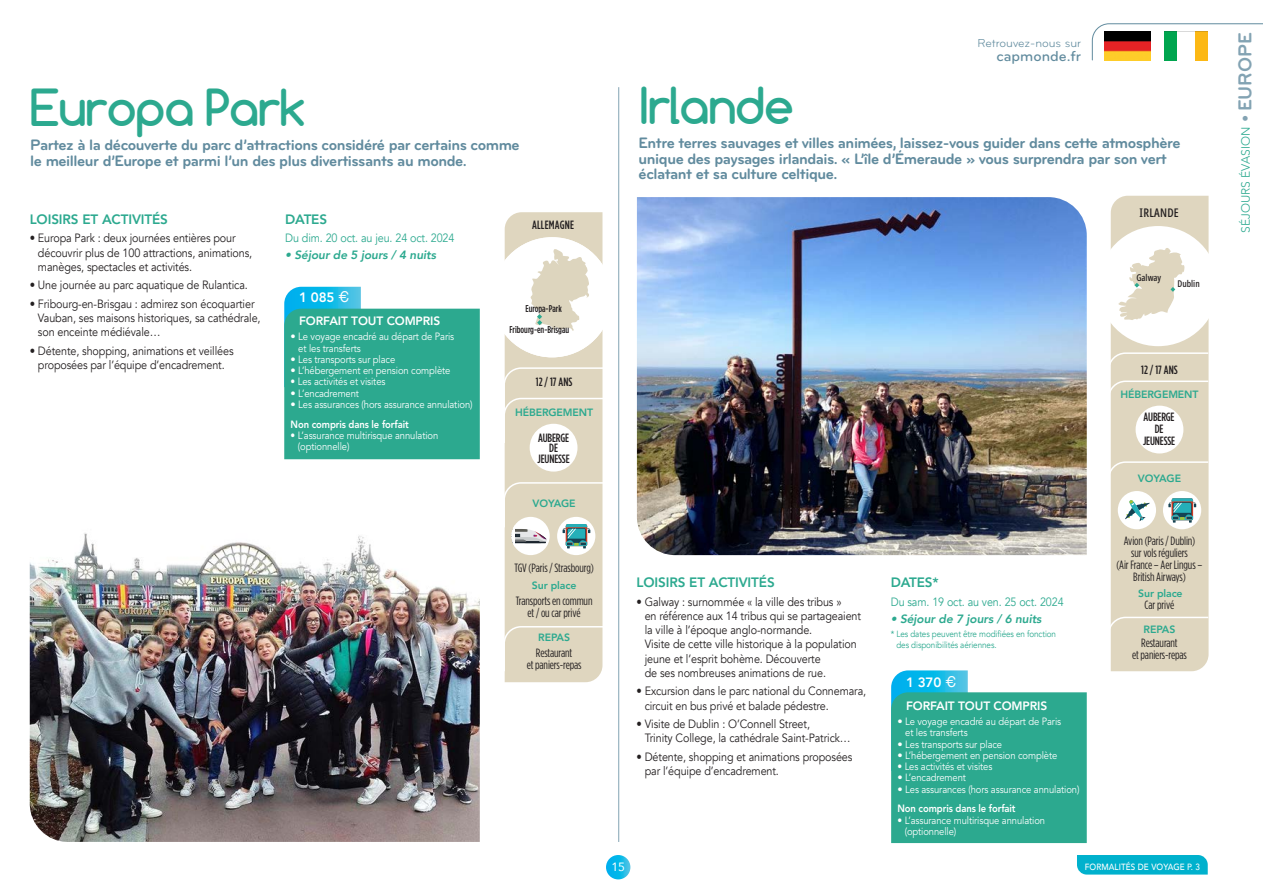
<style>
.page{position:relative;width:1263px;height:893px;background:#fff}
.page>*{position:absolute;margin:0;border:0;box-sizing:border-box;transform-origin:0 0}
.Titre_-_évasion{font:700 48px "Comfortaa";letter-spacing:-.025em;color:#2ca98f}
.Titre_-_linguistiques{font:700 48px "Comfortaa";letter-spacing:-.025em;color:#2ca98f}
.Chapo{font:700 15.75px/15.8px "Bryant";letter-spacing:-.03em;color:#618b9e}
.t1{font:500 15px "Bryant";color:#618b9e}
.Inters_-_évasion{font:800 13.5px "Avenir LT Std";letter-spacing:-.01em;color:#2ca98f}
.Inters_-_linguistiques{font:800 13.5px "Avenir LT Std";letter-spacing:-.01em;color:#2ca98f}
.t2{font:800 13.5px "Avenir LT Std";color:#fff}
.t3{font:800 13.5px "Avenir";color:#fff}
.Texte_courant{font:12px/14.2px "Avenir";letter-spacing:-.01em;color:#231f20;scale:.9 1}
.t4{font:12px/12px "Gotham Condensed";letter-spacing:-.01em;color:#231f20;text-align:center}
.t5{font:12px "Avenir";letter-spacing:-.01em;color:#2ca98f;scale:.9 1}
.t6{font:500 12px/10.5px "Gotham Condensed";letter-spacing:-.01em;color:#231f20;text-align:center}
.t7{font:italic 800 12px "Avenir";letter-spacing:-.01em;color:#2ca98f}
.t8{font:800 12px "Avenir LT Std";letter-spacing:-.01em;color:#fff}
.t9{font:300 12px "Avenir";color:#2ca98f}
.t10{font:12px "Bryant";color:#618b9e}
.t11{font:500 12px "Gotham Condensed";letter-spacing:.02em;color:#231f20}
.t12{font:500 extra-condensed 12px "Noto Sans";letter-spacing:.02em;color:#231f20}
.t13{font:12px "Avenir";color:#fff}
.t14{font:10.5px/11.2px "Avenir LT Std";letter-spacing:-.01em;color:#fff}
.t15{font:10.5px/11.2px "Avenir LT Std";letter-spacing:-.01em;color:#fff;scale:.9 1}
.t16{font:800 10.5px "Avenir LT Std";letter-spacing:-.01em;color:#2ca98f}
.t17{font:800 10.5px "Avenir LT Std";letter-spacing:-.01em;color:#fff;scale:.9 1}
.t18{font:500 9.9px/21.1px "Gotham Condensed";color:#231f20}
.t19{font:500 extra-condensed 9.3px "Noto Sans";color:#231f20}
.t20{font:9px/10.5px "Avenir";letter-spacing:-.01em;color:#2ca98f;scale:.9 1}
.t21{font:500 9px "Avenir";letter-spacing:.01em;color:#fff;scale:.9 1}
.s1{font-family:"Helvetica";font-weight:400;font-size:15px}
.s2{font-family:"Bryant";font-weight:700;font-size:19.5px;color:#83a3b3}
</style>
<div class="page">
<svg style="left:606px;top:855px;width:24px;height:24px"></svg>
<svg style="left:1077px;top:855px;width:131px;height:20px;background:#09b3ce"></svg>
<hr style="left:618px;top:87px;width:1px;height:755px;background:#83a3b3">
<img style="left:30px;top:533px;width:450px;height:309px">
<div style="left:505px;top:212px;width:97px;height:470px;background:#dfd6bf"></div>
<div style="left:504px;top:625px;width:99px;height:48px;background:#dfd6bf"></div>
<svg style="left:504px;top:367px;width:99px;height:77px;background:#e0d8c3"></svg>
<div style="left:530px;top:424px;width:47px;height:48px;background:#fff;border-radius:50%"></div>
<div style="left:557px;top:517px;width:38px;height:38px;background:#fff;border-radius:50%"></div>
<svg style="left:284px;top:287px;width:196px;height:172px;background:#3bb09c"></svg>
<div style="left:511px;top:517px;width:39px;height:38px;background:#fff;border-radius:50%"></div>
<svg style="left:504px;top:481px;width:99px;height:67px"></svg>
<svg style="left:511px;top:524px;width:4px;height:23px"></svg>
<div style="left:492px;top:237px;width:120px;height:120px;background:#fff;border-radius:50%"></div>
<svg style="left:530px;top:249px;width:59px;height:82px"></svg>
<svg style="left:1091px;top:23px;width:172px;height:38px"></svg>
<svg style="left:891px;top:670px;width:196px;height:173px;background:#3cb09c"></svg>
<img style="left:637px;top:197px;width:450px;height:358px">
<div style="left:1111px;top:196px;width:97px;height:475px;background:#dfd6bf"></div>
<div style="left:1098px;top:226px;width:120px;height:120px;background:#fff;border-radius:50%"></div>
<svg style="left:1118px;top:248px;width:66px;height:72px"></svg>
<svg style="left:1110px;top:352px;width:99px;height:75px;background:#e0d8c2"></svg>
<svg style="left:1110px;top:616px;width:99px;height:47px;background:#e0d7c1"></svg>
<div style="left:1135px;top:406px;width:48px;height:47px;background:#fff;border-radius:50%"></div>
<div style="left:1163px;top:491px;width:38px;height:38px;background:#fff;border-radius:50%"></div>
<div style="left:1118px;top:491px;width:38px;height:38px;background:#fff;border-radius:50%"></div>
<svg style="left:1110px;top:461px;width:99px;height:62px"></svg>
<p class="Titre_-_évasion" style="left:30px;top:77px;width:277px">Europa Park</p>
<p class="Chapo" style="left:30px;top:137px;width:491px">Partez à la découverte du parc d’attractions considéré par certains comme le meilleur d’Europe et parmi l’un des plus divertissants au monde.</p>
<p class="Inters_-_évasion" style="left:30px;top:211px;width:140px">LOISIRS ET ACTIVITÉS</p>
<p class="Texte_courant" style="left:38px;top:231px;width:240px;text-indent:-8px">• Europa Park : deux journées entières pour découvrir plus de 100 attractions, animations, manèges, spectacles et activités.</p>
<p class="Texte_courant" style="left:30px;top:278px;width:244px">• Une journée au parc aquatique de Rulantica.</p>
<p class="Texte_courant" style="left:38px;top:297px;width:249px;text-indent:-8px">• Fribourg-en-Brisgau : admirez son écoquartier<br>Vauban, ses maisons historiques, sa cathédrale, son enceinte médiévale…</p>
<p class="Texte_courant" style="left:30px;top:344px;width:228px;text-align:center">• Détente, shopping, animations et veillées proposées par l’équipe d’encadrement.</p>
<p class="Inters_-_évasion" style="left:285px;top:211px;width:43px">DATES</p>
<p class="t5" style="left:285px;top:231px;width:190px">Du dim. 20 oct. au jeu. 24 oct. 2024</p>
<p class="t7" style="left:285px;top:248px;width:152px">• Séjour de 5 jours / 4 nuits</p>
<p class="t2" style="left:299px;top:289px;width:52px">1 085 <span class="s1">€</span></p>
<p class="t8" style="left:299px;top:314px;width:143px">FORFAIT TOUT COMPRIS</p>
<p class="t14" style="left:298px;top:331px;width:157px;text-indent:-8px">• Le voyage encadré au départ de Paris et les transferts</p>
<p class="t14" style="left:291px;top:354px;width:106px">• Les transports sur place</p>
<p class="t14" style="left:291px;top:365px;width:161px">• L’hébergement en pension complète</p>
<p class="t15" style="left:291px;top:376px;width:107px">• Les activités et visites</p>
<p class="t14" style="left:291px;top:388px;width:70px">• L’encadrement</p>
<p class="t14" style="left:291px;top:399px;width:184px">• Les assurances (hors assurance annulation)</p>
<p class="t17" style="left:291px;top:418px;width:133px">Non compris dans le forfait</p>
<p class="t15" style="left:298px;top:430px;width:158px;text-indent:-7px">• L’assurance multirisque annulation (optionnelle)</p>
<p class="t11" style="left:532px;top:218px;width:44px">ALLEMAGNE</p>
<p class="t18" style="left:510px;top:298px;width:61px;text-indent:16px">Europa-Park<br>Fribourg-en-Brisgau</p>
<p class="t6" style="left:536px;top:376px;width:38px">12 / 17 ANS</p>
<p class="t16" style="left:515px;top:406px;width:80px">HÉBERGEMENT</p>
<p class="t6" style="left:537px;top:432px;width:34px">AUBERGE<br>DE<br>JEUNESSE</p>
<p class="t16" style="left:532px;top:497px;width:45px">VOYAGE</p>
<p class="t4" style="left:514px;top:562px;width:81px">TGV (Paris / Strasbourg)</p>
<p class="t16" style="left:532px;top:579px;width:46px">Sur place</p>
<p class="t4" style="left:516px;top:594px;width:78px">Transports en commun et / ou car privé</p>
<p class="t16" style="left:538px;top:631px;width:33px">REPAS</p>
<p class="t4" style="left:536px;top:647px;width:38px">Restaurant</p>
<p class="t4" style="left:527px;top:659px;width:56px">et paniers-repas</p>
<p class="t10" style="left:978px;top:36px;width:105px">Retrouvez-nous sur</p>
<p class="t1" style="left:996px;top:46px;width:86px">capmonde.fr</p>
<p class="Titre_-_linguistiques" style="left:638px;top:75px;width:157px">Irlande</p>
<p class="Chapo" style="left:639px;top:135px;width:543px">Entre terres sauvages et villes animées, laissez-vous guider dans cette atmosphère unique des paysages irlandais. « L’île d’Émeraude » vous surprendra par son vert éclatant et sa culture celtique.</p>
<p class="t12" style="left:1140px;top:204px;width:41px">IRLANDE</p>
<p class="t19" style="left:1136px;top:271px;width:26px">Galway</p>
<p class="t19" style="left:1177px;top:277px;width:24px">Dublin</p>
<p class="Inters_-_linguistiques" style="left:636px;top:574px;width:140px">LOISIRS ET ACTIVITÉS</p>
<p class="Texte_courant" style="left:645px;top:594px;width:242px;text-indent:-8px">• Galway : surnommée « la ville des tribus »<br>en référence aux 14 tribus qui se partageaient la ville à l’époque anglo-normande.<br>Visite de cette ville historique à la population jeune et l’esprit bohème. Découverte<br>de ses nombreuses animations de rue.</p>
<p class="Texte_courant" style="left:645px;top:684px;width:248px;text-indent:-8px">• Excursion dans le parc national du Connemara, circuit en bus privé et balade pédestre.</p>
<p class="Texte_courant" style="left:645px;top:717px;width:230px;text-indent:-8px">• Visite de Dublin : O’Connell Street,<br>Trinity College, la cathédrale Saint-Patrick…</p>
<p class="Texte_courant" style="left:645px;top:750px;width:232px;text-indent:-8px">• Détente, shopping et animations proposées par l’équipe d’encadrement.</p>
<p class="Inters_-_évasion" style="left:891px;top:574px;width:50px">DATES*</p>
<p class="t5" style="left:891px;top:594px;width:194px">Du sam. 19 oct. au ven. 25 oct. 2024</p>
<p class="t7" style="left:891px;top:611px;width:152px">• Séjour de 7 jours / 6 nuits</p>
<p class="t20" style="left:896px;top:629px;width:179px;text-indent:-6px">* Les dates peuvent être modifiées en fonction des disponibilités aériennes.</p>
<p class="t3" style="left:906px;top:671px;width:52px">1 370 <span class="s1">€</span></p>
<p class="t8" style="left:906px;top:698px;width:143px">FORFAIT TOUT COMPRIS</p>
<p class="t14" style="left:905px;top:716px;width:157px;text-indent:-8px">• Le voyage encadré au départ de Paris et les transferts</p>
<p class="t14" style="left:897px;top:739px;width:106px">• Les transports sur place</p>
<p class="t14" style="left:897px;top:750px;width:161px">• L’hébergement en pension complète</p>
<p class="t15" style="left:897px;top:761px;width:107px">• Les activités et visites</p>
<p class="t14" style="left:897px;top:772px;width:70px">• L’encadrement</p>
<p class="t14" style="left:897px;top:784px;width:184px">• Les assurances (hors assurance annulation)</p>
<p class="t17" style="left:897px;top:802px;width:133px">Non compris dans le forfait</p>
<p class="t15" style="left:905px;top:815px;width:158px;text-indent:-7px">• L’assurance multirisque annulation (optionnelle)</p>
<p class="t6" style="left:1141px;top:364px;width:38px">12 / 17 ANS</p>
<p class="t16" style="left:1120px;top:388px;width:80px">HÉBERGEMENT</p>
<p class="t6" style="left:1143px;top:411px;width:34px;line-height:12px">AUBERGE<br>DE<br>JEUNESSE</p>
<p class="t16" style="left:1138px;top:472px;width:45px">VOYAGE</p>
<p class="t4" style="left:1117px;top:534px;width:87px">Avion (Paris / Dublin)<br>sur vols réguliers<br>(Air France – Aer Lingus –<br>British Airways)</p>
<p class="t16" style="left:1138px;top:587px;width:46px">Sur place</p>
<p class="t4" style="left:1144px;top:598px;width:31px">Car privé</p>
<p class="t16" style="left:1143px;top:623px;width:33px">REPAS</p>
<p class="t4" style="left:1141px;top:637px;width:38px">Restaurant</p>
<p class="t4" style="left:1132px;top:649px;width:56px">et paniers-repas</p>
<p class="t13" style="left:611px;top:857px;width:15px">15</p>
<p class="t21" style="left:1085px;top:859px;width:129px">FORMALITÉS DE VOYAGE P. 3</p>
<p class="t9" style="left:1239px;top:233px;width:201px;rotate:-90deg">SÉJOURS ÉVASION <span class="s2">• EUROPE</span></p>
</div>
